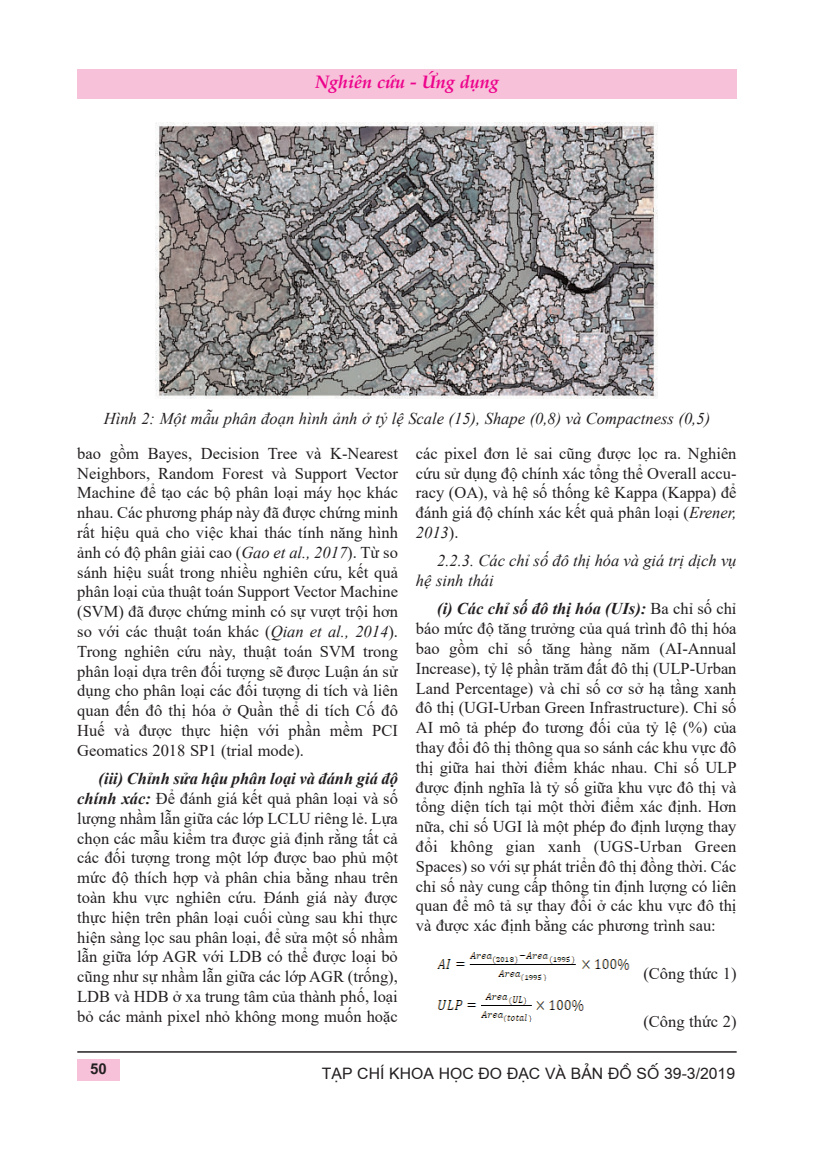
<style>
.page{position:relative;width:814px;height:1154px;background:#fff}
.page>*{position:absolute;margin:0;border:0;box-sizing:border-box;transform-origin:0 0}
.t1{font:italic 700 18px "Palatino Linotype";color:#ed028c}
.t2{font:16.5px/19.8px "Times New Roman";color:#231f20;text-align:justify}
.t3{font:italic 16.5px/19.8px "Times New Roman";color:#231f20}
.t4{font:15.75px "Vn Arial H";color:#231f20}
.t5{font:700 15px "Vn Arial";color:#231f20}
.s1{font-style:italic}
.s2{font-weight:700;font-style:italic}
</style>
<div class="page">
<div style="left:77px;top:69px;width:659px;height:30px;background:#f7c1d9"></div>
<div style="left:77px;top:1059px;width:43px;height:22px;background:#f7c1d9"></div>
<hr style="left:77px;top:1051px;width:659px;height:1px;background:#231f20">
<img style="left:155px;top:122px;width:502px;height:276px">
<img style="left:437px;top:952px;width:193px;height:70px">
<p class="t1" style="left:315px;top:72px;width:185px">Nghiên cứu - Ứng dụng</p>
<p class="t3" style="left:104px;top:409px;width:608px">Hình 2: Một mẫu phân đoạn hình ảnh ở tỷ lệ Scale (15), Shape (0,8) và Compactness (0,5)</p>
<p class="t2" style="left:77px;top:443px;width:322px">bao gồm Bayes, Decision Tree và K-Nearest Neighbors, Random Forest và Support Vector Machine để tạo các bộ phân loại máy học khác nhau. Các phương pháp này đã được chứng minh rất hiệu quả cho việc khai thác tính năng hình ảnh có độ phân giải cao (<span class="s1">Gao et al., 2017</span>). Từ so sánh hiệu suất trong nhiều nghiên cứu, kết quả phân loại của thuật toán Support Vector Machine (SVM) đã được chứng minh có sự vượt trội hơn so với các thuật toán khác (<span class="s1">Qian et al., 2014</span>).<br>Trong nghiên cứu này, thuật toán SVM trong phân loại dựa trên đối tượng sẽ được Luận án sử dụng cho phân loại các đối tượng di tích và liên quan đến đô thị hóa ở Quần thể di tích Cố đô Huế và được thực hiện với phần mềm PCI Geomatics 2018 SP1 (trial mode).</p>
<p class="t2" style="left:77px;top:768px;width:322px;text-indent:21px"><span class="s2">(iii) Chỉnh sửa hậu phân loại và đánh giá độ chính xác:</span> Để đánh giá kết quả phân loại và số lượng nhầm lẫn giữa các lớp LCLU riêng lẻ. Lựa chọn các mẫu kiểm tra được giả định rằng tất cả các đối tượng trong một lớp được bao phủ một mức độ thích hợp và phân chia bằng nhau trên toàn khu vực nghiên cứu. Đánh giá này được thực hiện trên phân loại cuối cùng sau khi thực hiện sàng lọc sau phân loại, để sửa một số nhầm lẫn giữa lớp AGR với LDB có thể được loại bỏ cũng như sự nhầm lẫn giữa các lớp AGR (trống), LDB và HDB ở xa trung tâm của thành phố, loại bỏ các mảnh pixel nhỏ không mong muốn hoặc</p>
<p class="t2" style="left:416px;top:443px;width:322px">các pixel đơn lẻ sai cũng được lọc ra. Nghiên cứu sử dụng độ chính xác tổng thể Overall accu&shy;racy (OA), và hệ số thống kê Kappa (Kappa) để đánh giá độ chính xác kết quả phân loại (<span class="s1">Erener, 2013</span>).</p>
<p class="t3" style="left:416px;top:551px;width:322px;text-indent:21px">2.2.3. Các chỉ số đô thị hóa và giá trị dịch vụ hệ sinh thái</p>
<p class="t2" style="left:416px;top:599px;width:322px;text-indent:21px"><span class="s2">(i) Các chỉ số đô thị hóa (UIs):</span> Ba chỉ số chỉ báo mức độ tăng trưởng của quá trình đô thị hóa bao gồm chỉ số tăng hàng năm (AI-Annual Increase), tỷ lệ phần trăm đất đô thị (ULP-Urban Land Percentage) và chỉ số cơ sở hạ tầng xanh đô thị (UGI-Urban Green Infrastructure). Chỉ số AI mô tả phép đo tương đối của tỷ lệ (%) của thay đổi đô thị thông qua so sánh các khu vực đô thị giữa hai thời điểm khác nhau. Chỉ số ULP được định nghĩa là tỷ số giữa khu vực đô thị và tổng diện tích tại một thời điểm xác định. Hơn nữa, chỉ số UGI là một phép đo định lượng thay đổi không gian xanh (UGS-Urban Green Spaces) so với sự phát triển đô thị đồng thời. Các chỉ số này cung cấp thông tin định lượng có liên quan để mô tả sự thay đổi ở các khu vực đô thị và được xác định bằng các phương trình sau:</p>
<p class="t2" style="left:643px;top:964px;width:95px">(Công thức 1)</p>
<p class="t2" style="left:643px;top:1012px;width:95px">(Công thức 2)</p>
<p class="t5" style="left:90px;top:1060px;width:18px">50</p>
<p class="t4" style="left:322px;top:1063px;width:415px">T¹P CHÝ KHOA HÄC ®O ®¹C VΜ B¶N ®Å SÈ 39-3/2019</p>
</div>
